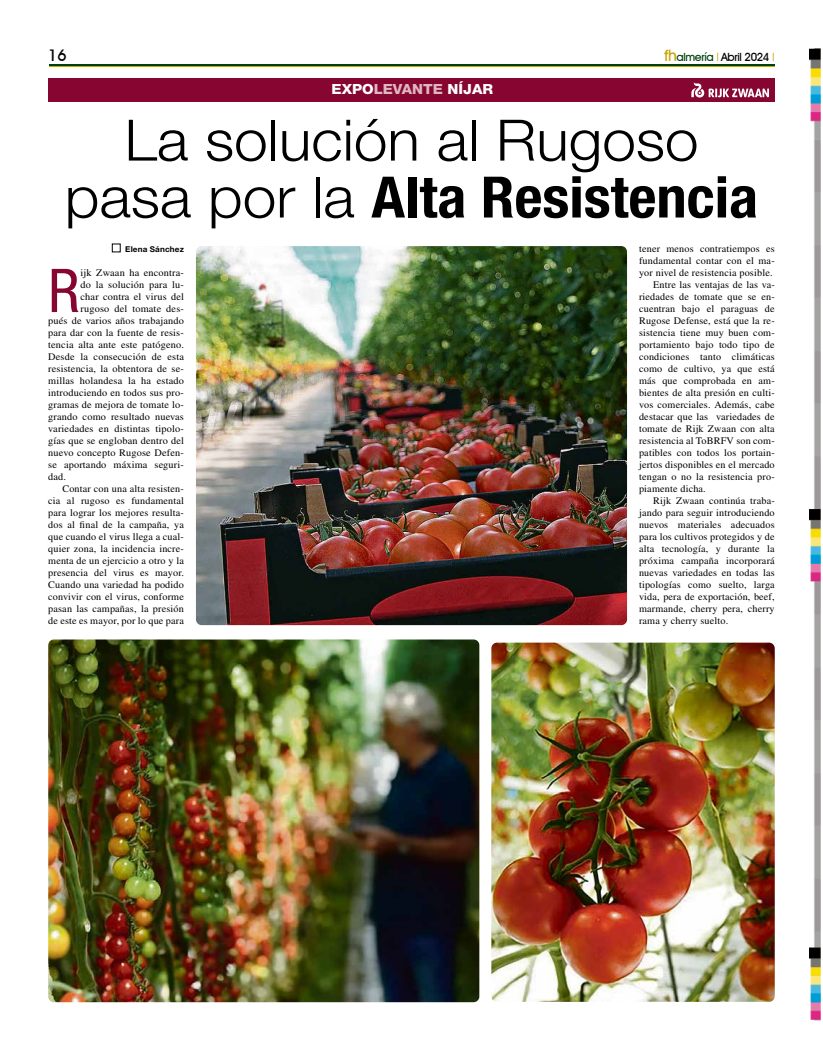
<style>
.page{position:relative;width:823px;height:1049px;background:#fff}
.page>*{position:absolute;margin:0;border:0;box-sizing:border-box;transform-origin:0 0}
.t1{font:condensed 60.4px "Helvetica Neue LT Std";color:#860531}
.t2{font:300 57.1px/56.9px "Helvetica Neue LT Std";color:#000;text-align:center;scale:1.06 1}
.t3{font:500 16px "Avant Garde IT Cby BT";color:#000}
.t4{font:800 14px "Helvetica Neue LT Std";color:#fff;scale:1.06 1}
.t5{font:500 11.3px "Avant Garde IT Cby BT";letter-spacing:-.03em;color:#000}
.t6{font:10px "Times LT Std";letter-spacing:.015em;color:#000}
.t7{font:700 8px "Helvetica Neue LT Std";letter-spacing:.015em;color:#000}
.s1{font-size:15.7px;color:#c9a300}
.s2{color:#004110}
.s3{font-family:"Helvetica Neue LT Std";font-weight:400;font-stretch:condensed;color:#c9a300}
.s4{color:#dfb7c0}
.s5{font-weight:700;font-stretch:condensed}
</style>
<div class="page">
<hr style="left:49px;top:65px;width:725px;height:1px;background:#004110">
<hr style="left:49px;top:67px;width:725px;height:1px;background:#c9a300">
<img style="left:809px;top:48px;width:12px;height:973px">
<div style="left:112px;top:244px;width:8px;height:8px;border:1px solid #000"></div>
<img style="left:196px;top:246px;width:430px;height:379px">
<img style="left:48px;top:639px;width:431px;height:363px">
<img style="left:491px;top:643px;width:283px;height:359px">
<div style="left:48px;top:78px;width:726px;height:24px;background:#860531"></div>
<svg style="left:691px;top:82px;width:77px;height:16px"></svg>
<h3 class="t3" style="left:48px;top:46px;width:20px">16</h3>
<p class="t5" style="left:663px;top:50px;width:112px"><span class="s1">fh</span><span class="s2">almería</span> <span class="s3">|</span> Abril 2024 <span class="s3">|</span></p>
<h3 class="t4" style="left:331px;top:81px;width:154px">EXPO<span class="s4">LEVANTE</span> NÍJAR</h3>
<h2 class="t2" style="left:65px;top:111px;width:655px">La solución al Rugoso pasa por la <span class="s5">Alta Resistencia</span></h2>
<p class="t6" style="left:638px;top:243px;width:137px">tener menos contratiempos es</p>
<p class="t6" style="left:638px;top:255px;width:137px">fundamental contar con el ma-</p>
<p class="t6" style="left:638px;top:267px;width:135px">yor nivel de resistencia posible.</p>
<p class="t6" style="left:653px;top:279px;width:123px">Entre las ventajas de las va-</p>
<p class="t6" style="left:638px;top:291px;width:137px">riedades de tomate que se en-</p>
<p class="t6" style="left:638px;top:303px;width:137px">cuentran bajo el paraguas de</p>
<p class="t6" style="left:638px;top:315px;width:137px">Rugose Defense, está que la re-</p>
<p class="t6" style="left:638px;top:327px;width:137px">sistencia tiene muy buen com-</p>
<p class="t6" style="left:638px;top:339px;width:137px">portamiento bajo todo tipo de</p>
<p class="t6" style="left:638px;top:351px;width:137px">condiciones tanto climáticas</p>
<p class="t6" style="left:638px;top:363px;width:137px">como de cultivo, ya que está</p>
<p class="t6" style="left:638px;top:375px;width:137px">más que comprobada en am-</p>
<p class="t6" style="left:638px;top:387px;width:137px">bientes de alta presión en culti-</p>
<p class="t6" style="left:638px;top:399px;width:137px">vos comerciales. Además, cabe</p>
<p class="t6" style="left:638px;top:411px;width:137px">destacar que las variedades de</p>
<p class="t6" style="left:638px;top:423px;width:137px">tomate de Rijk Zwaan con alta</p>
<p class="t6" style="left:638px;top:435px;width:137px">resistencia al ToBRFV son com-</p>
<p class="t6" style="left:638px;top:447px;width:137px">patibles con todos los portain-</p>
<p class="t6" style="left:638px;top:459px;width:137px">jertos disponibles en el mercado</p>
<p class="t6" style="left:638px;top:471px;width:137px">tengan o no la resistencia pro-</p>
<p class="t6" style="left:638px;top:483px;width:68px">piamente dicha.</p>
<p class="t6" style="left:653px;top:495px;width:123px">Rijk Zwaan continúa traba-</p>
<p class="t6" style="left:638px;top:507px;width:137px">jando para seguir introduciendo</p>
<p class="t6" style="left:638px;top:519px;width:137px">nuevos materiales adecuados</p>
<p class="t6" style="left:638px;top:531px;width:137px">para los cultivos protegidos y de</p>
<p class="t6" style="left:638px;top:543px;width:137px">alta tecnología, y durante la</p>
<p class="t6" style="left:638px;top:555px;width:137px">próxima campaña incorporará</p>
<p class="t6" style="left:638px;top:567px;width:137px">nuevas variedades en todas las</p>
<p class="t6" style="left:638px;top:579px;width:137px">tipologías como suelto, larga</p>
<p class="t6" style="left:638px;top:591px;width:137px">vida, pera de exportación, beef,</p>
<p class="t6" style="left:638px;top:603px;width:137px">marmande, cherry pera, cherry</p>
<p class="t6" style="left:638px;top:615px;width:91px">rama y cherry suelto.</p>
<p class="t7" style="left:125px;top:244px;width:60px">Elena Sánchez</p>
<h1 class="t1" style="left:48px;top:256px;width:33px">R</h1>
<p class="t6" style="left:80px;top:267px;width:105px">ijk Zwaan ha encontra-</p>
<p class="t6" style="left:80px;top:279px;width:105px">do la solución para lu-</p>
<p class="t6" style="left:80px;top:291px;width:105px">char contra el virus del</p>
<p class="t6" style="left:80px;top:303px;width:105px">rugoso del tomate des-</p>
<p class="t6" style="left:48px;top:315px;width:137px">pués de varios años trabajando</p>
<p class="t6" style="left:48px;top:327px;width:137px">para dar con la fuente de resis-</p>
<p class="t6" style="left:48px;top:339px;width:137px">tencia alta ante este patógeno.</p>
<p class="t6" style="left:48px;top:351px;width:137px">Desde la consecución de esta</p>
<p class="t6" style="left:48px;top:363px;width:137px">resistencia, la obtentora de se-</p>
<p class="t6" style="left:48px;top:375px;width:137px">millas holandesa la ha estado</p>
<p class="t6" style="left:48px;top:387px;width:137px">introduciendo en todos sus pro-</p>
<p class="t6" style="left:48px;top:399px;width:137px">gramas de mejora de tomate lo-</p>
<p class="t6" style="left:48px;top:411px;width:137px">grando como resultado nuevas</p>
<p class="t6" style="left:48px;top:423px;width:137px">variedades en distintas tipolo-</p>
<p class="t6" style="left:48px;top:435px;width:137px">gías que se engloban dentro del</p>
<p class="t6" style="left:48px;top:447px;width:137px">nuevo concepto Rugose Defen-</p>
<p class="t6" style="left:48px;top:459px;width:137px">se aportando máxima seguri-</p>
<p class="t6" style="left:48px;top:471px;width:19px">dad.</p>
<p class="t6" style="left:62px;top:483px;width:123px">Contar con una alta resisten-</p>
<p class="t6" style="left:48px;top:495px;width:137px">cia al rugoso es fundamental</p>
<p class="t6" style="left:48px;top:507px;width:137px">para lograr los mejores resulta-</p>
<p class="t6" style="left:48px;top:519px;width:137px">dos al final de la campaña, ya</p>
<p class="t6" style="left:48px;top:531px;width:137px">que cuando el virus llega a cual-</p>
<p class="t6" style="left:48px;top:543px;width:137px">quier zona, la incidencia incre-</p>
<p class="t6" style="left:48px;top:555px;width:137px">menta de un ejercicio a otro y la</p>
<p class="t6" style="left:48px;top:567px;width:137px">presencia del virus es mayor.</p>
<p class="t6" style="left:48px;top:579px;width:137px">Cuando una variedad ha podido</p>
<p class="t6" style="left:48px;top:591px;width:137px">convivir con el virus, conforme</p>
<p class="t6" style="left:48px;top:603px;width:137px">pasan las campañas, la presión</p>
<p class="t6" style="left:48px;top:615px;width:137px">de este es mayor, por lo que para</p>
</div>
